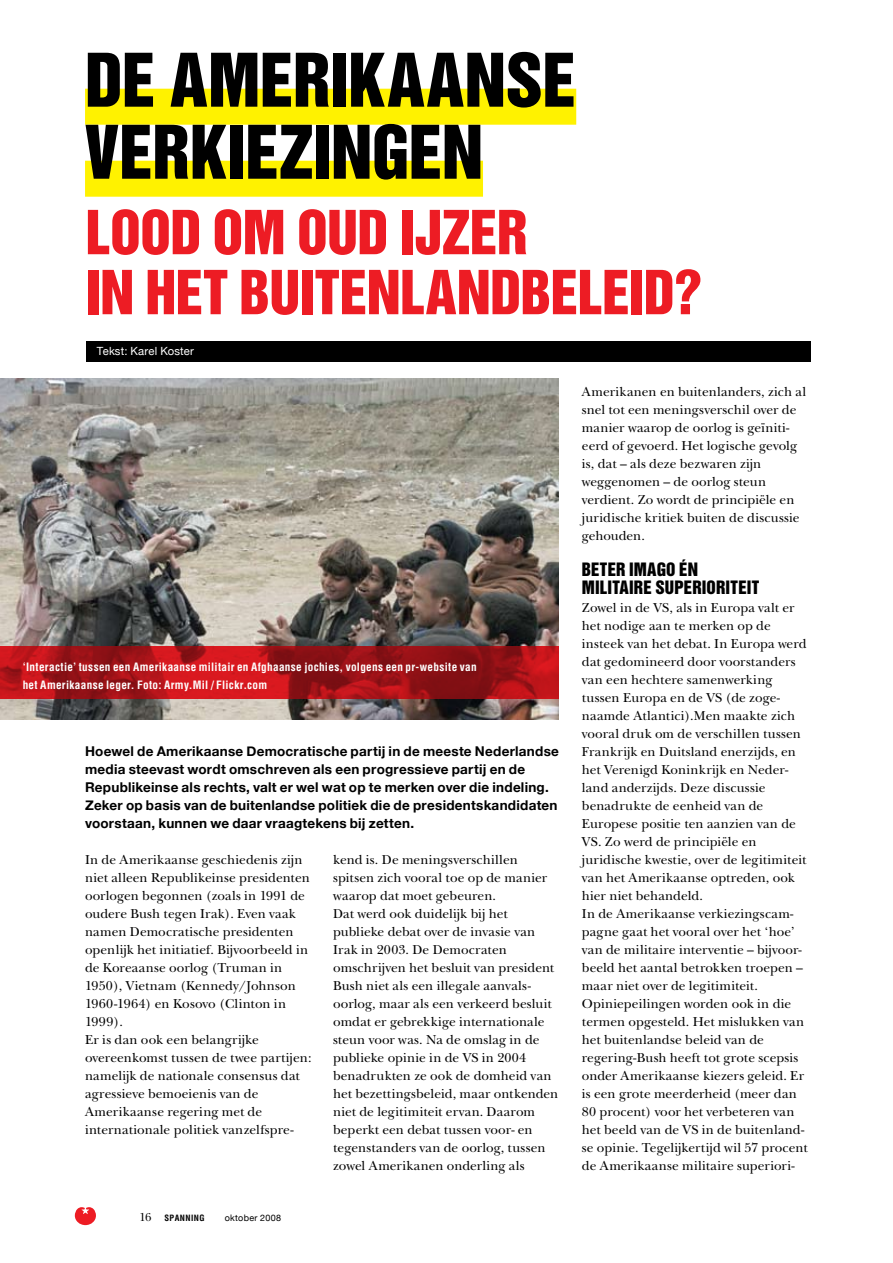
<style>
.page{position:relative;width:893px;height:1263px;background:#fff}
.page>*{position:absolute;margin:0;border:0;box-sizing:border-box;transform-origin:0 0}
.t1{font:67.5px/72px "Helvetica Inserat";letter-spacing:-.005em;color:#000}
.t2{font:55.5px/60px "Helvetica Inserat";letter-spacing:-.005em;color:#ed1c24}
.t3{font:16.8px/18px "Helvetica Inserat";letter-spacing:.005em;color:#000}
.t4{font:13.5px/18px "New Baskerville";letter-spacing:.005em;color:#000}
.t5{font:700 13.5px/18px "Helvetica Neue";letter-spacing:.02em;color:#000}
.t6{font:700 condensed 11.25px/18px "Helvetica";letter-spacing:.025em;color:#fff}
.t7{font:11.25px "Helvetica Neue";letter-spacing:.015em;color:#fff}
.t8{font:9px "Helvetica Neue";letter-spacing:.035em;color:#000}
.t9{font:700 condensed 8.55px "Helvetica";letter-spacing:.05em;color:#000}
.s1{font-family:"New Baskerville";font-weight:400;font-stretch:normal;font-size:12px}
</style>
<div class="page">
<svg style="left:74px;top:1207px;width:22px;height:18px"></svg>
<div style="left:86px;top:342px;width:725px;height:20px;background:#000"></div>
<div style="left:85px;top:89px;width:491px;height:36px;background:#fff200"></div>
<div style="left:85px;top:161px;width:398px;height:36px;background:#fff200"></div>
<img style="left:0;top:378px;width:558px;height:342px">
<svg style="left:0;top:646px;width:558px;height:53px;background:#a81318"></svg>
<h1 class="t1" style="left:85px;top:44px;width:493px">DE AMERIKAANSE<br>VERKIEZINGEN</h1>
<h2 class="t2" style="left:86px;top:202px;width:618px">LOOD OM OUD IJZER<br>IN HET BUITENLANDBELEID?</h2>
<p class="t7" style="left:97px;top:344px;width:98px">Tekst: Karel Koster</p>
<p class="t6" style="left:23px;top:657px;width:456px">‘Interactie’ tussen een Amerikaanse militair en Afghaanse jochies, volgens een pr-website van het Amerikaanse leger. Foto: Army.Mil / Flickr.com</p>
<p class="t5" style="left:85px;top:742px;width:475px">Hoewel de Amerikaanse Democratische partij in de meeste Nederlandse media steevast wordt omschreven als een progressieve partij en de Republikeinse als rechts, valt er wel wat op te merken over die indeling.<br>Zeker op basis van de buitenlandse politiek die de presidentskandidaten voorstaan, kunnen we daar vraagtekens bij zetten.</p>
<p class="t4" style="left:85px;top:851px;width:228px">In de Amerikaanse geschiedenis zijn niet alleen Republikeinse presidenten oorlogen begonnen (zoals in 1991 de oudere Bush tegen Irak). Even vaak namen Democratische presidenten openlijk het initiatief. Bijvoorbeeld in de Koreaanse oorlog (Truman in 1950), Vietnam (Kennedy/Johnson 1960-1964) en Kosovo (Clinton in 1999).<br>Er is dan ook een belangrijke overeenkomst tussen de twee partijen: namelijk de nationale consensus dat agressieve bemoeienis van de Amerikaanse regering met de internationale politiek vanzelfspre-</p>
<p class="t4" style="left:333px;top:851px;width:227px">kend is. De meningsverschillen spitsen zich vooral toe op de manier waarop dat moet gebeuren.<br>Dat werd ook duidelijk bij het publieke debat over de invasie van Irak in 2003. De Democraten omschrijven het besluit van president Bush niet als een illegale aanvals&shy;oorlog, maar als een verkeerd besluit omdat er gebrekkige internationale steun voor was. Na de omslag in de publieke opinie in de VS in 2004 benadrukten ze ook de domheid van het bezettingsbeleid, maar ontkenden niet de legitimiteit ervan. Daarom beperkt een debat tussen voor- en tegenstanders van de oorlog, tussen zowel Amerikanen onderling als</p>
<p class="t9" style="left:140px;top:1213px;width:67px"><span class="s1">16</span> SPANNING</p>
<p class="t8" style="left:225px;top:1212px;width:58px">oktober 2008</p>
<p class="t4" style="left:582px;top:383px;width:226px">Amerikanen en buitenlanders, zich al snel tot een meningsverschil over de manier waarop de oorlog is geïniti&shy;eerd of gevoerd. Het logische gevolg is, dat – als deze bezwaren zijn weggenomen – de oorlog steun verdient. Zo wordt de principiële en juridische kritiek buiten de discussie gehouden.</p>
<p class="t3" style="left:582px;top:560px;width:179px">BETER IMAGO ÉN<br>MILITAIRE SUPERIORITEIT</p>
<p class="t4" style="left:582px;top:599px;width:227px">Zowel in de VS, als in Europa valt er het nodige aan te merken op de insteek van het debat. In Europa werd dat gedomineerd door voorstanders van een hechtere samenwerking tussen Europa en de VS (de zoge&shy;naamde Atlantici).Men maakte zich vooral druk om de verschillen tussen Frankrijk en Duitsland enerzijds, en het Verenigd Koninkrijk en Neder&shy;land anderzijds. Deze discussie benadrukte de eenheid van de Europese positie ten aanzien van de VS. Zo werd de principiële en juridische kwestie, over de legitimiteit van het Amerikaanse optreden, ook hier niet behandeld.<br>In de Amerikaanse verkiezingscam&shy;pagne gaat het vooral over het ‘hoe’ van de militaire interventie – bijvoor&shy;beeld het aantal betrokken troepen – maar niet over de legitimiteit.<br>Opiniepeilingen worden ook in die termen opgesteld. Het mislukken van het buitenlandse beleid van de regering-Bush heeft tot grote scepsis onder Amerikaanse kiezers geleid. Er is een grote meerderheid (meer dan 80 procent) voor het verbeteren van het beeld van de VS in de buitenland&shy;se opinie. Tegelijkertijd wil 57 procent de Amerikaanse militaire superiori-</p>
</div>
